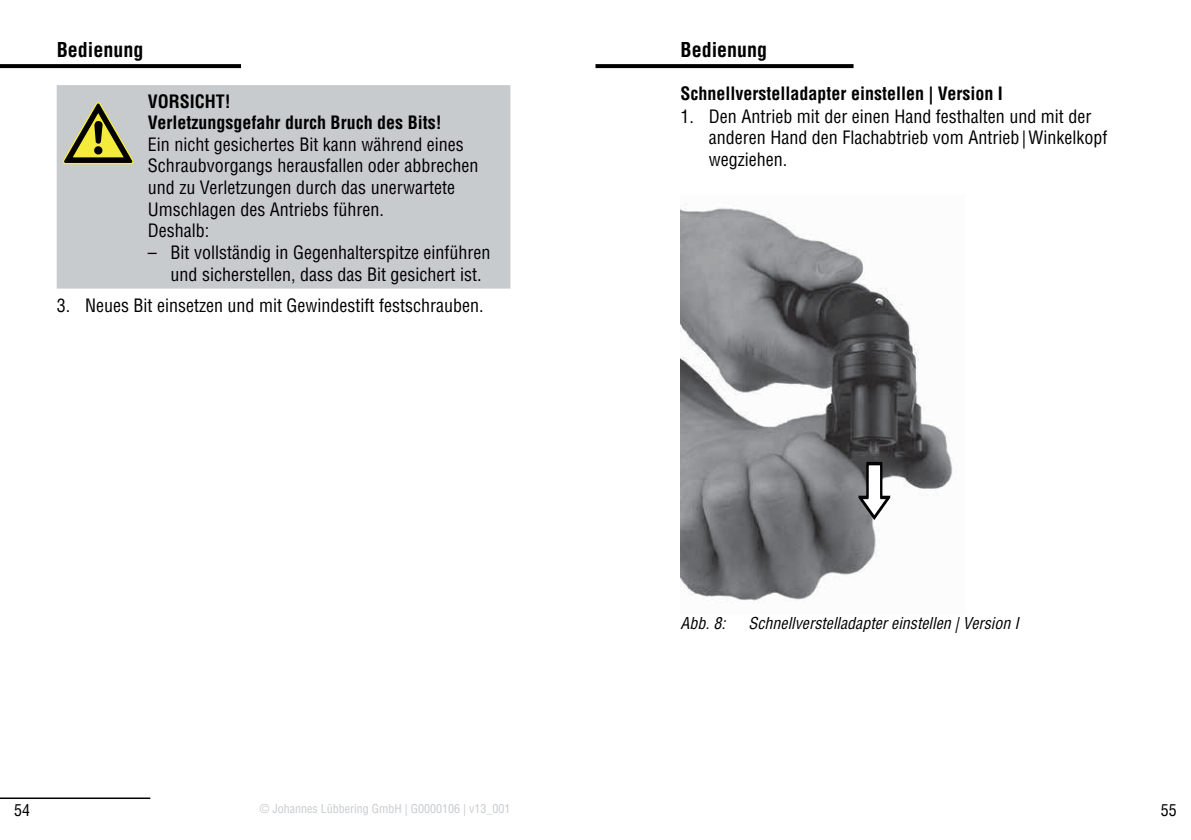
<style>
.page{position:relative;width:1191px;height:840px;background:#fff}
.page>*{position:absolute;margin:0;border:0;box-sizing:border-box;transform-origin:0 0}
.t1{font:700 condensed 20px "Helvetica";color:#000}
.t2{font:condensed 18px/21.6px "Helvetica";color:#000}
.t3{font:700 condensed 18px/21.6px "Helvetica";color:#000}
.t4{font:italic condensed 16px "Helvetica";color:#000}
.t5{font:condensed 16px "Helvetica";color:#000}
.t6{font:condensed 12px "Helvetica";color:#c7cbce}
</style>
<div class="page">
<svg style="left:0;top:64px;width:241px;height:4px"></svg>
<svg style="left:595px;top:64px;width:258px;height:4px"></svg>
<hr style="left:0;top:797px;width:150px;height:1px;background:#000">
<img style="left:680px;top:204px;width:276px;height:398px">
<svg style="left:856px;top:460px;width:36px;height:61px"></svg>
<div style="left:57px;top:85px;width:453px;height:203px;background:#c7cbce"></div>
<svg style="left:63px;top:102px;width:71px;height:62px;background:#9d9c6d"></svg>
<p class="t1" style="left:57px;top:42px;width:88px">Bedienung</p>
<p class="t3" style="left:148px;top:92px;width:295px">VORSICHT!<br>Verletzungsgefahr durch Bruch des Bits!</p>
<p class="t2" style="left:148px;top:135px;width:332px">Ein nicht gesichertes Bit kann während eines Schraubvorgangs herausfallen oder abbrechen und zu Verletzungen durch das unerwartete Umschlagen des Antriebs führen.<br>Deshalb:</p>
<p class="t2" style="left:171px;top:243px;width:321px;text-indent:-23px">– Bit vollständig in Gegenhalterspitze einführen und sicherstellen, dass das Bit gesichert ist.</p>
<p class="t2" style="left:57px;top:296px;width:428px">3. Neues Bit einsetzen und mit Gewindestift festschrauben.</p>
<p class="t1" style="left:680px;top:42px;width:88px">Bedienung</p>
<p class="t3" style="left:680px;top:84px;width:324px">Schnellverstelladapter einstellen | Version I</p>
<p class="t2" style="left:709px;top:107px;width:400px;text-indent:-28px">1. Den Antrieb mit der einen Hand festhalten und mit der anderen Hand den Flachabtrieb vom Antrieb | Winkelkopf wegziehen.</p>
<p class="t4" style="left:680px;top:617px;width:46px">Abb. 8:</p>
<p class="t4" style="left:748px;top:617px;width:272px">Schnellverstelladapter einstellen | Version I</p>
<p class="t5" style="left:14px;top:803px;width:17px">54</p>
<p class="t6" style="left:260px;top:803px;width:252px">© Johannes Lübbering GmbH | G0000106 | v13_001</p>
<p class="t5" style="left:1160px;top:803px;width:17px">55</p>
</div>
